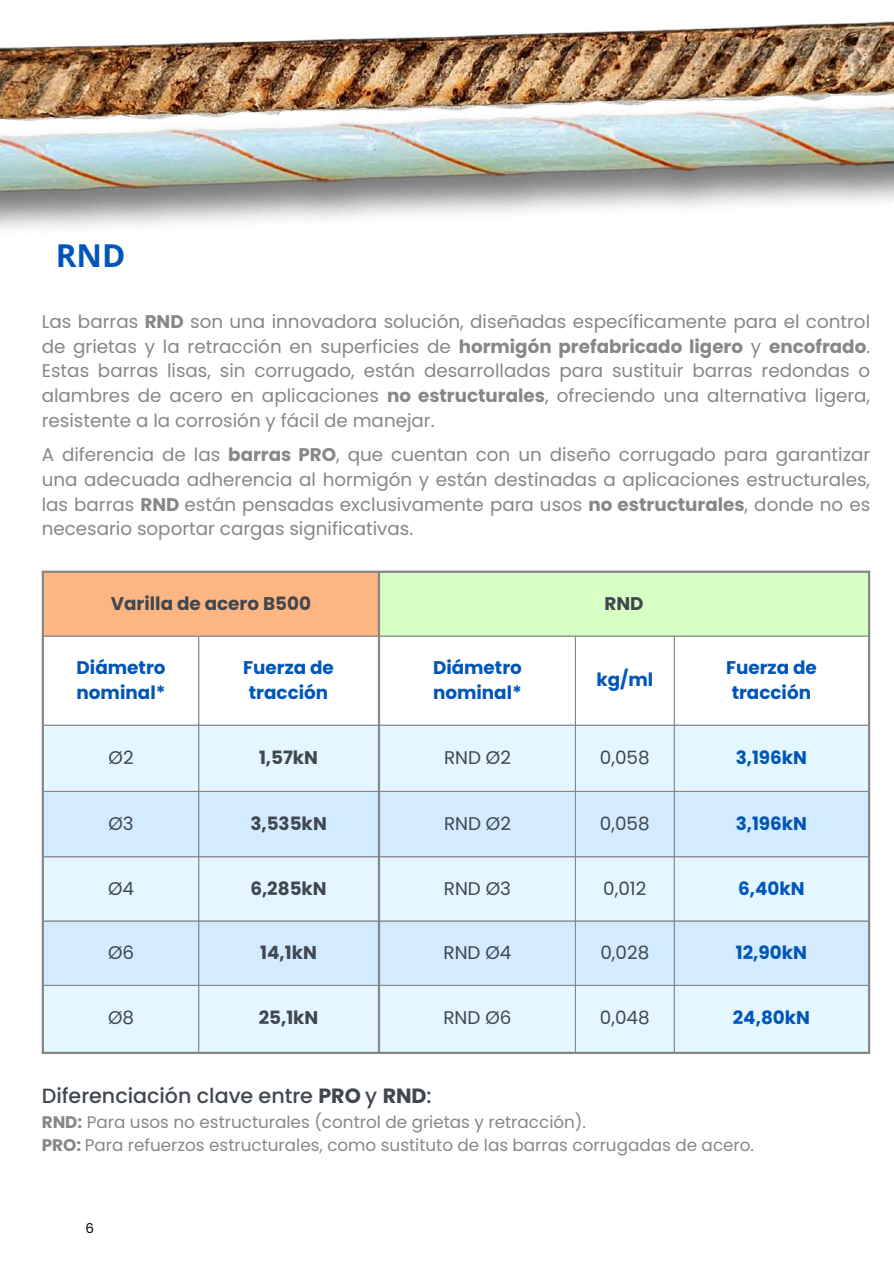
<style>
.page{position:relative;width:894px;height:1264px;background:#fff}
.page>*{position:absolute;margin:0;border:0;box-sizing:border-box;transform-origin:0 0}
.t1{font:700 31.5px "Open Sans";color:#0055b8}
.t2{font:500 20.55px "Poppins";color:#40474f}
.t3{font:18.3px/24.8px "Poppins";color:#878787;text-align:justify}
.t4{font:700 18.3px/24.8px "Poppins";color:#0056b8}
.t5{font:18.3px "Poppins";color:#40474f}
.t6{font:700 18.3px "Poppins";color:#40474f}
.t7{font:16.8px/22.5px "Poppins";color:#878787}
.t8{font:13.5px "Poppins";color:#000}
.s1{font-weight:700}
</style>
<div class="page">
<img style="left:0;top:21px;width:893px;height:698px">
<div style="left:43px;top:571px;width:336px;height:65px;background:#fdb582"></div>
<div style="left:378px;top:571px;width:491px;height:65px;background:#d8ffc4"></div>
<div style="left:44px;top:725px;width:823px;height:326px;background:#e4f6ff"></div>
<svg style="left:44px;top:792px;width:823px;height:192px;background:#d8edfe"></svg>
<hr style="left:198px;top:636px;width:1px;height:415px;background:#878787">
<hr style="left:574px;top:636px;width:2px;height:415px;background:#878787">
<hr style="left:673px;top:636px;width:1px;height:415px;background:#878787">
<hr style="left:44px;top:635px;width:823px;height:1px;background:#878787">
<hr style="left:44px;top:724px;width:823px;height:1px;background:#878787">
<hr style="left:44px;top:790px;width:823px;height:2px;background:#878787">
<hr style="left:44px;top:856px;width:823px;height:1px;background:#878787">
<hr style="left:44px;top:920px;width:823px;height:1px;background:#878787">
<hr style="left:44px;top:984px;width:823px;height:1px;background:#878787">
<hr style="left:42px;top:573px;width:2px;height:478px;background:#878787">
<hr style="left:378px;top:573px;width:2px;height:478px;background:#878787">
<hr style="left:867px;top:573px;width:2px;height:478px;background:#878787">
<hr style="left:42px;top:570px;width:827px;height:3px;background:#878787">
<hr style="left:42px;top:1051px;width:827px;height:3px;background:#878787">
<h1 class="t1" style="left:56px;top:233px;width:71px">RND</h1>
<p class="t3" style="left:42px;top:309px;width:829px">Las barras <span class="s1">RND</span> son una innovadora solución, diseñadas específicamente para el control de grietas y la retracción en superficies de <span class="s1">hormigón prefabricado ligero</span> y <span class="s1">encofrado</span>.<br>Estas barras lisas, sin corrugado, están desarrolladas para sustituir barras redondas o alambres de acero en aplicaciones <span class="s1">no estructurales</span>, ofreciendo una alternativa ligera, resistente a la corrosión y fácil de manejar.</p>
<p class="t3" style="left:42px;top:442px;width:829px">A diferencia de las <span class="s1">barras PRO</span>, que cuentan con un diseño corrugado para garantizar una adecuada adherencia al hormigón y están destinadas a aplicaciones estructurales, las barras <span class="s1">RND</span> están pensadas exclusivamente para usos <span class="s1">no estructurales</span>, donde no es necesario soportar cargas significativas.</p>
<p class="t6" style="left:111px;top:590px;width:202px">Varilla de acero B500</p>
<p class="t6" style="left:604px;top:590px;width:41px">RND</p>
<p class="t4" style="left:77px;top:655px;width:90px">Diámetro nominal*</p>
<p class="t4" style="left:243px;top:655px;width:92px;text-align:center">Fuerza de tracción</p>
<p class="t4" style="left:433px;top:655px;width:90px">Diámetro nominal*</p>
<p class="t4" style="left:596px;top:667px;width:58px">kg/ml</p>
<p class="t4" style="left:725px;top:655px;width:92px;text-align:center">Fuerza de tracción</p>
<p class="t5" style="left:109px;top:744px;width:26px">Ø2</p>
<p class="t6" style="left:259px;top:744px;width:61px">1,57kN</p>
<p class="t5" style="left:444px;top:744px;width:68px">RND Ø2</p>
<p class="t5" style="left:599px;top:744px;width:51px">0,058</p>
<p class="t4" style="left:735px;top:745px;width:73px">3,196kN</p>
<p class="t5" style="left:108px;top:811px;width:27px">Ø3</p>
<p class="t6" style="left:250px;top:811px;width:78px">3,535kN</p>
<p class="t5" style="left:444px;top:811px;width:68px">RND Ø2</p>
<p class="t5" style="left:599px;top:811px;width:51px">0,058</p>
<p class="t4" style="left:735px;top:811px;width:73px">3,196kN</p>
<p class="t5" style="left:108px;top:875px;width:27px">Ø4</p>
<p class="t6" style="left:250px;top:875px;width:78px">6,285kN</p>
<p class="t5" style="left:444px;top:875px;width:69px">RND Ø3</p>
<p class="t5" style="left:603px;top:875px;width:45px">0,012</p>
<p class="t4" style="left:738px;top:875px;width:68px">6,40kN</p>
<p class="t5" style="left:108px;top:939px;width:28px">Ø6</p>
<p class="t6" style="left:260px;top:939px;width:58px">14,1kN</p>
<p class="t5" style="left:443px;top:939px;width:69px">RND Ø4</p>
<p class="t5" style="left:600px;top:939px;width:50px">0,028</p>
<p class="t4" style="left:735px;top:939px;width:72px">12,90kN</p>
<p class="t5" style="left:108px;top:1004px;width:27px">Ø8</p>
<p class="t6" style="left:259px;top:1004px;width:61px">25,1kN</p>
<p class="t5" style="left:443px;top:1004px;width:69px">RND Ø6</p>
<p class="t5" style="left:599px;top:1004px;width:51px">0,048</p>
<p class="t4" style="left:732px;top:1005px;width:79px">24,80kN</p>
<p class="t2" style="left:42px;top:1081px;width:391px">Diferenciación clave entre <span class="s1">PRO</span> y <span class="s1">RND</span>:</p>
<p class="t7" style="left:42px;top:1111px;width:713px"><span class="s1">RND:</span> Para usos no estructurales (control de grietas y retracción).<br><span class="s1">PRO:</span> Para refuerzos estructurales, como sustituto de las barras corrugadas de acero.</p>
<p class="t8" style="left:86px;top:1218px;width:10px">6</p>
</div>
